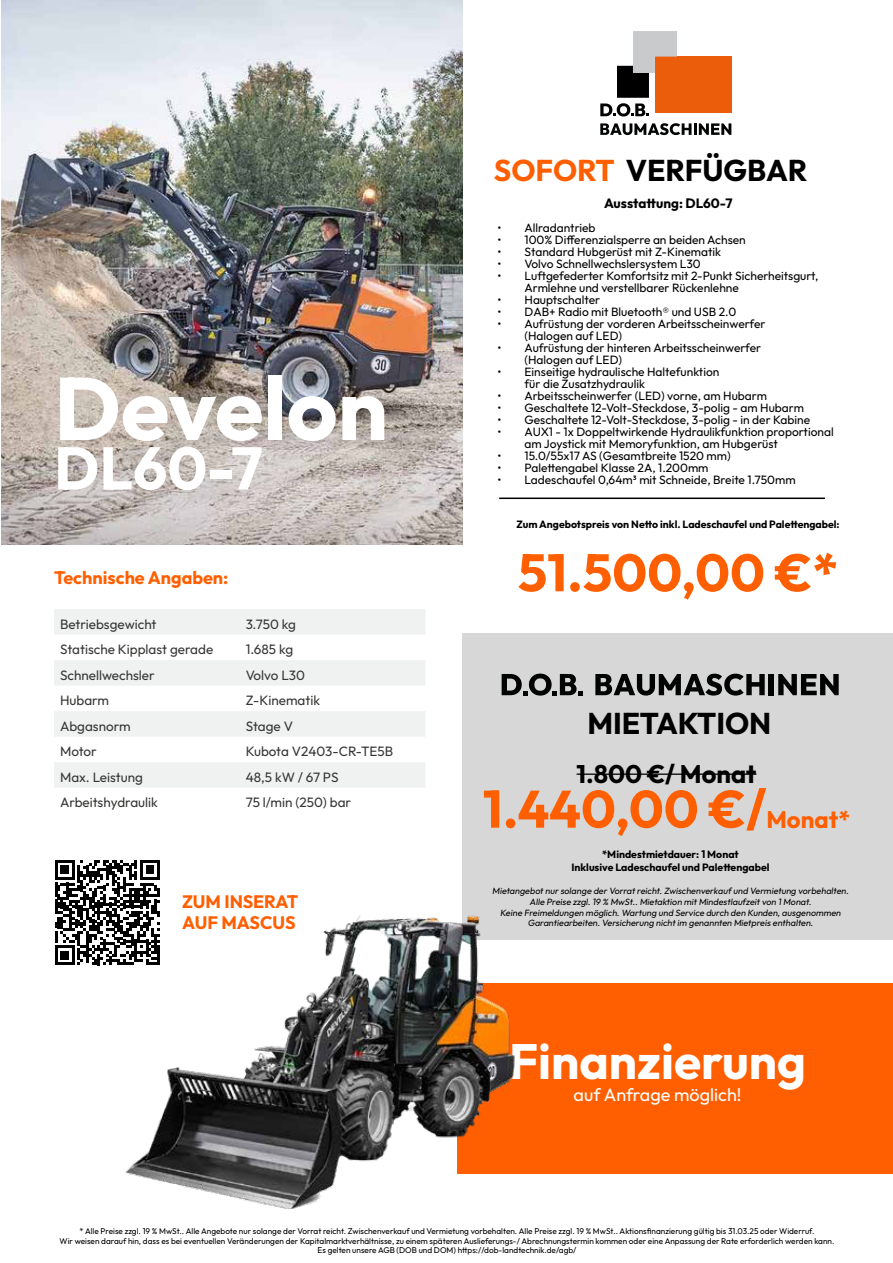
<style>
.page{position:relative;width:893px;height:1263px;background:#fff}
.page>*{position:absolute;margin:0;border:0;box-sizing:border-box;transform-origin:0 0}
.t1{font:700 88.5px "Outfit";color:#fff}
.t2{font:700 60px "Outfit";color:#fff}
.t3{font:700 52.5px "Outfit";color:#ff5f00}
.t4{font:700 49.5px "Outfit";color:#fff}
.t5{font:700 30px "Outfit";color:#000}
.t6{font:700 25.5px "Outfit";color:#000}
.t7{font:700 18px/21.6px "Outfit";color:#ff5f00}
.t8{font:18px "Outfit";color:#fff}
.t9{font:13.5px "Outfit";color:#373736}
.t10{font:700 13.5px "Outfit";color:#000}
.t11{font:12px/12px "Outfit";color:#000}
.t12{font:700 10.5px/12.6px "Outfit";color:#000;text-align:center}
.t13{font:9px/10.8px "Outfit";color:#000;text-align:center}
.t14{font:8.25px/9.9px "Outfit";color:#000;text-align:center}
.s1{color:#ff5f00}
.s2{font-size:24px}
</style>
<div class="page">
<img style="left:1px;top:0;width:462px;height:544px">
<div style="left:463px;top:634px;width:430px;height:306px;background:#d8d7d8"></div>
<div style="left:457px;top:983px;width:436px;height:190px;background:#ff5f00"></div>
<div style="left:655px;top:56px;width:76px;height:57px;background:#eb5d0b"></div>
<svg style="left:600px;top:31px;width:77px;height:85px"></svg>
<svg style="left:600px;top:123px;width:131px;height:12px"></svg>
<hr style="left:499px;top:497px;width:326px;height:2px;background:#000">
<svg style="left:502px;top:674px;width:81px;height:22px"></svg>
<svg style="left:595px;top:674px;width:170px;height:21px"></svg>
<div style="left:769px;top:674px;width:5px;height:21px;background:#010202"></div>
<svg style="left:778px;top:674px;width:61px;height:21px"></svg>
<hr style="left:577px;top:773px;width:179px;height:2px;background:#000">
<img style="left:125px;top:907px;width:432px;height:302px">
<svg style="left:54px;top:609px;width:371px;height:179px;fill:#f0f1f1"></svg>
<svg style="left:55px;top:860px;width:105px;height:105px"></svg>
<hr style="left:157px;top:945px;width:3px;height:20px;background:#000">
<h1 class="t1" style="left:54px;top:359px;width:336px">Develon</h1>
<h2 class="t2" style="left:54px;top:434px;width:210px">DL60-7</h2>
<h3 class="t7" style="left:54px;top:566px;width:176px">Technische Angaben:</h3>
<p class="t9" style="left:60px;top:616px;width:98px">Betriebsgewicht</p>
<p class="t9" style="left:246px;top:616px;width:52px">3.750 kg</p>
<p class="t9" style="left:60px;top:642px;width:155px">Statische Kipplast gerade</p>
<p class="t9" style="left:246px;top:642px;width:49px">1.685 kg</p>
<p class="t9" style="left:60px;top:667px;width:96px">Schnellwechsler</p>
<p class="t9" style="left:246px;top:667px;width:61px">Volvo L30</p>
<p class="t9" style="left:60px;top:693px;width:51px">Hubarm</p>
<p class="t9" style="left:246px;top:693px;width:76px">Z-Kinematik</p>
<p class="t9" style="left:60px;top:718px;width:72px">Abgasnorm</p>
<p class="t9" style="left:246px;top:718px;width:49px">Stage V</p>
<p class="t9" style="left:60px;top:744px;width:38px">Motor</p>
<p class="t9" style="left:246px;top:744px;width:149px">Kubota V2403-CR-TE5B</p>
<p class="t9" style="left:60px;top:769px;width:85px">Max. Leistung</p>
<p class="t9" style="left:246px;top:769px;width:94px">48,5 kW / 67 PS</p>
<p class="t9" style="left:60px;top:795px;width:100px">Arbeitshydraulik</p>
<p class="t9" style="left:246px;top:795px;width:107px">75 l/min (250) bar</p>
<h3 class="t7" style="left:182px;top:890px;width:118px">ZUM INSERAT<br>AUF MASCUS</h3>
<h3 class="t5" style="left:494px;top:154px;width:315px"><span class="s1">SOFORT</span> VERFÜGBAR</h3>
<p class="t10" style="left:604px;top:196px;width:130px">Ausstattung: DL60-7</p>
<p class="t11" style="left:497px;top:222px;width:100px">• Allradantrieb</p>
<p class="t11" style="left:497px;top:234px;width:250px">• 100% Differenzialsperre an beiden Achsen</p>
<p class="t11" style="left:497px;top:246px;width:225px">• Standard Hubgerüst mit Z-Kinematik</p>
<p class="t11" style="left:497px;top:258px;width:205px">• Volvo Schnellwechslersystem L30</p>
<p class="t11" style="left:524px;top:270px;width:296px;text-indent:-27px">• Luftgefederter Komfortsitz mit 2-Punkt Sicherheitsgurt,<br>Armlehne und verstellbarer Rückenlehne</p>
<p class="t11" style="left:497px;top:294px;width:104px">• Hauptschalter</p>
<p class="t11" style="left:497px;top:306px;width:240px">• DAB+ Radio mit Bluetooth® und USB 2.0</p>
<p class="t11" style="left:524px;top:318px;width:242px;text-indent:-27px">• Aufrüstung der vorderen Arbeitsscheinwerfer (Halogen auf LED)</p>
<p class="t11" style="left:524px;top:342px;width:238px;text-indent:-27px">• Aufrüstung der hinteren Arbeitsscheinwerfer (Halogen auf LED)</p>
<p class="t11" style="left:524px;top:366px;width:196px;text-indent:-27px">• Einseitige hydraulische Haltefunktion für die Zusatzhydraulik</p>
<p class="t11" style="left:497px;top:390px;width:271px">• Arbeitsscheinwerfer (LED) vorne, am Hubarm</p>
<p class="t11" style="left:497px;top:402px;width:308px">• Geschaltete 12-Volt-Steckdose, 3-polig - am Hubarm</p>
<p class="t11" style="left:497px;top:414px;width:314px">• Geschaltete 12-Volt-Steckdose, 3-polig - in der Kabine</p>
<p class="t11" style="left:524px;top:426px;width:311px;text-indent:-27px">• AUX1 - 1x Doppeltwirkende Hydraulikfunktion proportional am Joystick mit Memoryfunktion, am Hubgerüst</p>
<p class="t11" style="left:497px;top:450px;width:235px">• 15.0/55x17 AS (Gesamtbreite 1520 mm)</p>
<p class="t11" style="left:497px;top:462px;width:213px">• Palettengabel Klasse 2A, 1.200mm</p>
<p class="t11" style="left:497px;top:474px;width:300px">• Ladeschaufel 0,64m³ mit Schneide, Breite 1.750mm</p>
<p class="t12" style="left:516px;top:518px;width:325px">Zum Angebotspreis von Netto inkl. Ladeschaufel und Palettengabel:</p>
<h3 class="t3" style="left:518px;top:543px;width:322px">51.500,00 €*</h3>
<h3 class="t5" style="left:587px;top:706px;width:186px">MIETAKTION</h3>
<h3 class="t6" style="left:577px;top:759px;width:181px">1.800 €/ Monat</h3>
<h3 class="t3" style="left:483px;top:779px;width:369px">1.440,00 €/<span class="s2">Monat*</span></h3>
<p class="t12" style="left:571px;top:848px;width:200px">*Mindestmietdauer: 1 Monat<br>Inklusive Ladeschaufel und Palettengabel</p>
<p class="t13" style="left:492px;top:885px;width:360px">Mietangebot nur solange der Vorrat reicht.Zwischenverkauf und Vermietung vorbehalten.<br>Alle Preise zzgl.19 % MwSt..Mietaktion mit Mindestlaufzeit von 1 Monat.<br>Keine Freimeldungen möglich.Wartung und Service durch den Kunden,ausgenommen Garantiearbeiten.Versicherung nicht im genannten Mietpreis enthalten.</p>
<h3 class="t4" style="left:509px;top:1034px;width:299px">Finanzierung</h3>
<h3 class="t8" style="left:574px;top:1084px;width:169px">auf Anfrage möglich!</h3>
<p class="t14" style="left:60px;top:1226px;width:776px">* Alle Preise zzgl. 19 % MwSt.. Alle Angebote nur solange der Vorrat reicht. Zwischenverkauf und Vermietung vorbehalten. Alle Preise zzgl. 19 % MwSt.. Aktionsfinanzierung gültig bis 31.03.25 oder Widerruf.<br>Wir weisen darauf hin, dass es bei eventuellen Veränderungen der Kapitalmarktverhältnisse, zu einem späteren Auslieferungs-/ Abrechnungstermin kommen oder eine Anpassung der Rate erforderlich werden kann.<br>Es gelten unsere AGB (DOB und DOM) https://dob-landtechnik.de/agb/</p>
</div>
